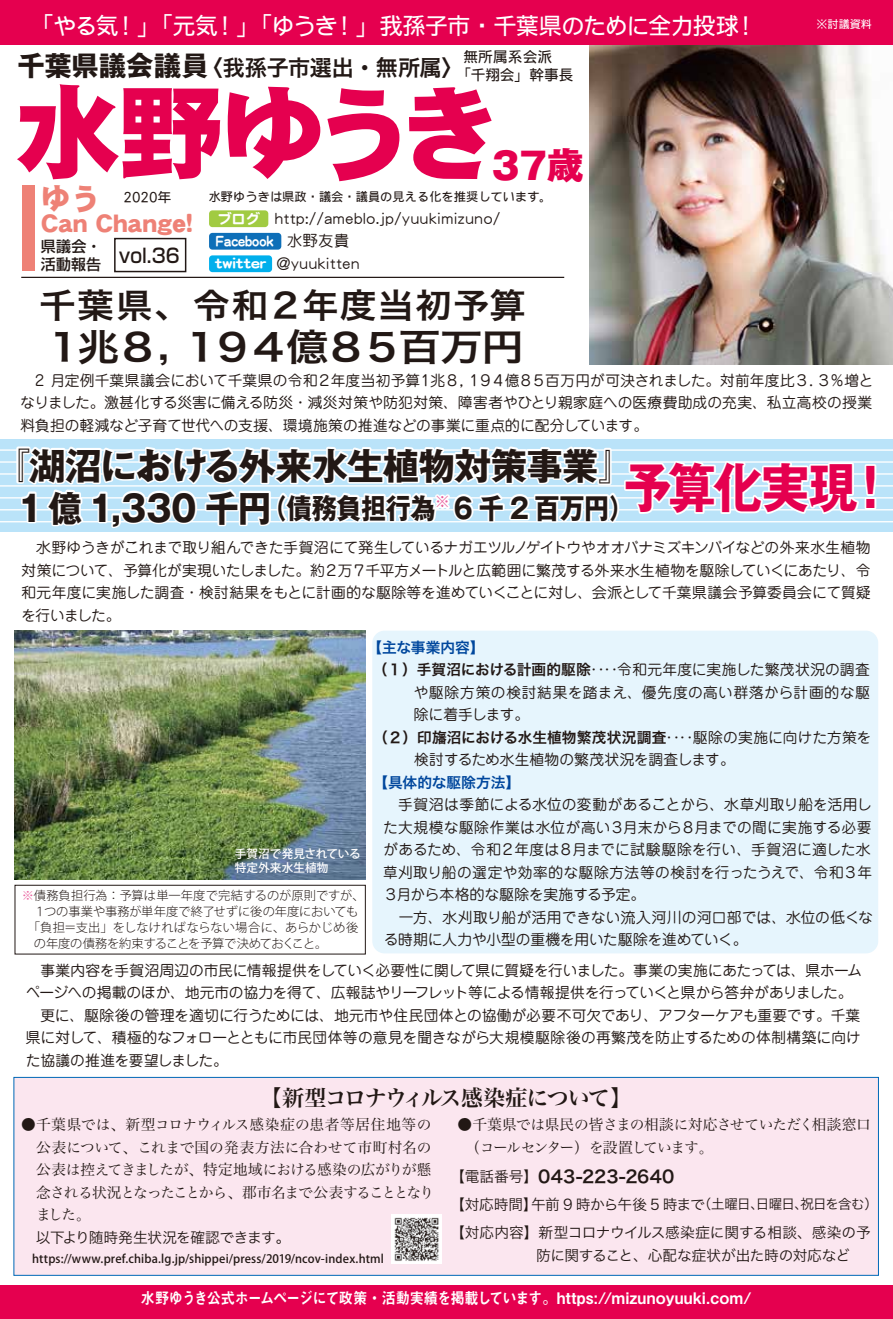
<style>
.page{position:relative;width:893px;height:1319px;background:#fff}
.page>*{position:absolute;margin:0;border:0;box-sizing:border-box;transform-origin:0 0}
.t1{font:102.15px "DF Gothic EB MP RKSJ H";letter-spacing:-.105em;color:#e5004f;scale:1.05 1}
.t2{font:37.2px "Hira Kaku Pro W6";letter-spacing:-.1em;color:#221815;scale:1.14 1}
.t3{font:700 36.75px "Gothic MB101 Pro";letter-spacing:-.02em;color:#221815}
.t4{font:800 36.45px "Gothic MB101 Pro";color:#e5004f}
.t5{font:33.75px "Hira Kaku Pro W6";letter-spacing:.025em;color:#221815;scale:1.09 1}
.t6{font:29.55px "DF Gothic EB MP RKSJ H";color:#ee8176}
.t7{font:700 28.05px "Gothic MB101 Pro";letter-spacing:-.01em;color:#221815;scale:.9 1}
.t8{font:24.6px "DF Gothic EB MP RKSJ H";color:#ee8176}
.t9{font:23.25px "DF Gothic P W5 90 pv RKSJ H";letter-spacing:-.045em;color:#fff}
.t10{font:22.05px "Hira Kaku Pro W6";letter-spacing:-.005em;color:#221815}
.t11{font:22.05px "Hira Min Pro W6";letter-spacing:-.065em;color:#221815}
.t12{font:500 19.5px "Shin Go Pro";color:#221815;scale:.95 1}
.t13{font:17.1px "Hira Kaku Pro W6";letter-spacing:.01em;color:#221815}
.t14{font:15.9px "Midashi Go Pro MB31";letter-spacing:-.025em;color:#fff;scale:.9 1}
.t15{font:15px "DF Maru Gothic Md MP RKSJ H";letter-spacing:.05em;color:#221815}
.t16{font:500 15px "Shin Go Pro";color:#221815}
.t17{font:14.7px/22.5px "Jun 201 Pro";letter-spacing:.005em;color:#221815;text-align:justify}
.t18{font:14.7px/22.5px "Hira Min Pro W3";letter-spacing:-.035em;color:#221815}
.t19{font:14.7px/28.5px "Hira Kaku Pro W3";letter-spacing:-.025em;color:#221815}
.t20{font:14.7px "Hira Kaku Pro W6";letter-spacing:.005em;color:#221815}
.t21{font:14.7px "Hira Kaku Pro W6";letter-spacing:-.005em;color:#00479d}
.t22{font:14.7px/18.5px "DF Gothic P W5 90 pv RKSJ H";letter-spacing:.01em;color:#221815}
.t23{font:14.25px "DF Maru Gothic SB MP RKSJ H";color:#fff;scale:.8 1}
.t24{font:13.5px "DF Gothic P W5 90 pv RKSJ H";color:#221815}
.t25{font:300 12.3px "Koz Go Pro";letter-spacing:-.005em;color:#221815}
.t26{font:12.3px "DF Gothic P W5 90 pv RKSJ H";color:#221815}
.t27{font:300 12.3px "Koz Go Pro";letter-spacing:.015em;color:#221815}
.t28{font:500 11.7px "Koz Go Pr 6 N";letter-spacing:.01em;color:#221815}
.t29{font:500 11.7px/13.5px "Koz Go Pr 6 N";letter-spacing:-.005em;color:#fff}
.t30{font:11.1px "DF Gothic P W5 90 pv RKSJ H";color:#fff}
.s1{font-family:"Gothic MB101 Pro";font-weight:700;font-size:27.3px}
.s2{font-family:"DF Maru Gothic SB MP RKSJ H";font-size:14.25px;color:#fff}
.s3{font-family:"DF Maru Gothic Md MP RKSJ H";font-size:15px;color:#221815}
.s4{font-size:35.85px}
.s5{font-family:"Hira Kaku Pro W6"}
.s6{font-family:"Jun 201 Pro"}
.s7{color:#ea66a1}
.s8{font-family:"Hira Kaku Pro W3";font-size:14.7px}
.s9{font-size:13.5px}
</style>
<div class="page">
<img style="left:589px;top:45px;width:304px;height:319px">
<div style="left:14px;top:1076px;width:865px;height:199px;background:#fbe6ef;border:1px solid #0068b7"></div>
<div style="left:0;top:439px;width:893px;height:93px;background:#bae3f9"></div>
<hr style="left:0;top:449px;width:893px;height:1px;background:#fff">
<hr style="left:0;top:461px;width:893px;height:1px;background:#fff">
<hr style="left:0;top:473px;width:893px;height:1px;background:#fff">
<hr style="left:0;top:485px;width:893px;height:1px;background:#fff">
<hr style="left:0;top:497px;width:893px;height:1px;background:#fff">
<hr style="left:0;top:509px;width:893px;height:1px;background:#fff">
<hr style="left:0;top:521px;width:893px;height:1px;background:#fff">
<div style="left:372px;top:630px;width:506px;height:323px;background:#e6f5fd;border-radius:12px"></div>
<div style="left:0;top:1284px;width:893px;height:34px;background:#e5004f"></div>
<div style="left:0;top:0;width:893px;height:45px;background:#e5004f"></div>
<hr style="left:21px;top:277px;width:543px;height:1px;background:#221815">
<div style="left:22px;top:185px;width:13px;height:86px;background:#ee8176"></div>
<div style="left:114px;top:238px;width:72px;height:34px;border:1px solid #221815"></div>
<div style="left:209px;top:210px;width:59px;height:17px;background:#a1cb42;border-radius:3px"></div>
<div style="left:209px;top:233px;width:72px;height:16px;background:#0e6fb8;border-radius:3px"></div>
<div style="left:209px;top:255px;width:63px;height:17px;background:#00afec;border-radius:3px"></div>
<svg style="left:9px;top:446px;width:869px;height:82px"></svg>
<img style="left:15px;top:630px;width:351px;height:249px">
<div style="left:15px;top:884px;width:351px;height:70px;border:1px solid #221815"></div>
<img style="left:392px;top:1214px;width:49px;height:49px">
<h3 class="t9" style="left:30px;top:14px;width:729px">「やる気！」「元気！」「ゆうき！」我孫子市・千葉県のために全力投球！</h3>
<p class="t30" style="left:817px;top:18px;width:57px">※討議資料</p>
<p class="t22" style="left:456px;top:47px;width:119px;text-indent:7px">無所属系会派<br>「千翔会」幹事長</p>
<h3 class="t10" style="left:17px;top:48px;width:448px"><span class="s1">千葉県議会議員</span>〈我孫子市選出・無所属〉</h3>
<h1 class="t1" style="left:15px;top:81px;width:468px">水野ゆうき</h1>
<h3 class="t4" style="left:492px;top:135px;width:93px">37歳</h3>
<h3 class="t6" style="left:41px;top:183px;width:61px">ゆう</h3>
<h3 class="t8" style="left:41px;top:210px;width:153px">Can Change!</h3>
<p class="t26" style="left:209px;top:190px;width:345px">水野ゆうきは県政・議会・議員の見える化を推奨しています。</p>
<p class="t24" style="left:124px;top:190px;width:49px">2020年</p>
<p class="t15" style="left:217px;top:211px;width:284px"><span class="s2">ブログ</span> http://ameblo.jp/yuukimizuno/</p>
<p class="t23" style="left:216px;top:233px;width:168px">Facebook <span class="s3">水野友貴</span></p>
<p class="t15" style="left:215px;top:256px;width:146px"><span class="s2">twitter</span> @yuukitten</p>
<h3 class="t5" style="left:39px;top:275px;width:448px">千葉県、令和２年度当初予算</h3>
<h2 class="t2" style="left:43px;top:313px;width:424px">１兆８，１９４億８５百万円</h2>
<p class="t17" style="left:21px;top:367px;width:854px;text-indent:15px">2 月定例千葉県議会において千葉県の令和２年度当初予算１兆８，１９４億８５百万円が可決されました。対前年度比３．３％増となりました。激甚化する災害に備える防災・減災対策や防犯対策、障害者やひとり親家庭への医療費助成の充実、私立高校の授業料負担の軽減など子育て世代への支援、環境施策の推進などの事業に重点的に配分しています。</p>
<h3 class="t3" style="left:-7px;top:435px;width:643px">『湖沼における外来水生植物対策事業』</h3>
<p class="t16" style="left:41px;top:233px;width:62px">県議会・</p>
<h3 class="t12" style="left:41px;top:239px;width:148px"><sub>活動報告</sub> vol.36</h3>
<h3 class="t7" style="left:17px;top:484px;width:976px"><span class="s4">1 億 1,330 千円</span>（債務負担行為<sup>※</sup> 6 千 2 百万円）<sup>予算化実現！</sup></h3>
<p class="t17" style="left:22px;top:535px;width:851px">　水野ゆうきがこれまで取り組んできた手賀沼にて発生しているナガエツルノゲイトウやオオバナミズキンバイなどの外来水生植物対策について、予算化が実現いたしました。約２万７千平方メートルと広範囲に繁茂する外来水生植物を駆除していくにあたり、令和元年度に実施した調査・検討結果をもとに計画的な駆除等を進めていくことに対し、会派として千葉県議会予算委員会にて質疑を行いました。</p>
<p class="t21" style="left:368px;top:633px;width:118px">【主な事業内容】</p>
<p class="t17" style="left:414px;top:656px;width:457px;text-indent:-41px"><span class="s5">（１）手賀沼における計画的駆除</span>‥‥令和元年度に実施した繁茂状況の調査や駆除方策の検討結果を踏まえ、優先度の高い群落から計画的な駆除に着手します。</p>
<p class="t20" style="left:373px;top:723px;width:500px">（２）印旛沼における水生植物繁茂状況調査<span class="s6">‥‥駆除の実施に向けた方策を</span></p>
<p class="t17" style="left:414px;top:746px;width:322px">検討するため水生植物の繁茂状況を調査します。</p>
<p class="t21" style="left:373px;top:768px;width:148px">【具体的な駆除方法】</p>
<p class="t17" style="left:383px;top:791px;width:491px;text-align:left">　手賀沼は季節による水位の変動があることから、水草刈取り船を活用した大規模な駆除作業は水位が高い３月末から８月までの間に実施する必要があるため、令和２年度は８月までに試験駆除を行い、手賀沼に適した水草刈取り船の選定や効率的な駆除方法等の検討を行ったうえで、令和３年３月から本格的な駆除を実施する予定。<br>　一方、水刈取り船が活用できない流入河川の河口部では、水位の低くなる時期に人力や小型の重機を用いた駆除を進めていく。</p>
<p class="t17" style="left:26px;top:957px;width:838px;text-align:left">　事業内容を手賀沼周辺の市民に情報提供をしていく必要性に関して県に質疑を行いました。事業の実施にあたっては、県ホームページへの掲載のほか、地元市の協力を得て、広報誌やリーフレット等による情報提供を行っていくと県から答弁がありました。　更に、駆除後の管理を適切に行うためには、地元市や住民団体との協働が必要不可欠であり、アフターケアも重要です。千葉県に対して、積極的なフォローとともに市民団体等の意見を聞きながら大規模駆除後の再繁茂を防止するための体制構築に向けた協議の推進を要望しました。</p>
<h3 class="t11" style="left:260px;top:1078px;width:373px">【新型コロナウィルス感染症について】</h3>
<p class="t18" style="left:36px;top:1111px;width:400px;text-indent:-15px">●千葉県では、新型コロナウィルス感染症の患者等居住地等の公表について、これまで国の発表方法に合わせて市町村名の公表は控えてきましたが、特定地域における感染の広がりが懸念される状況となったことから、郡市名まで公表することとなりました。</p>
<p class="t19" style="left:36px;top:1221px;width:256px">以下より随時発生状況を確認できます。</p>
<p class="t28" style="left:32px;top:1251px;width:353px">https://www.pref.chiba.lg.jp/shippei/press/2019/ncov-index.html</p>
<p class="t29" style="left:235px;top:847px;width:127px">手賀沼で発見されている特定外来水生植物</p>
<p class="t25" style="left:22px;top:887px;width:344px"><span class="s7">※</span>債務負担行為：予算は単一年度で完結するのが原則ですが、</p>
<p class="t25" style="left:34px;top:903px;width:326px">１つの事業や事務が単年度で終了せずに後の年度においても</p>
<p class="t27" style="left:28px;top:918px;width:332px">「負担＝支出」をしなければならない場合に、あらかじめ後</p>
<p class="t25" style="left:34px;top:934px;width:295px">の年度の債務を約束することを予算で決めておくこと。</p>
<p class="t18" style="left:465px;top:1111px;width:407px;text-indent:-8px">●千葉県では県民の皆さまの相談に対応させていただく相談窓口（コールセンター）を設置しています。</p>
<p class="t13" style="left:450px;top:1161px;width:226px"><span class="s8">【電話番号】</span>043-223-2640</p>
<p class="t19" style="left:450px;top:1188px;width:429px">【対応時間】午前 9 時から午後 5 時まで<span class="s9">（土曜日、日曜日、祝日を含む）</span>【対応内容】新型コロナウイルス感染症に関する相談、感染の予</p>
<p class="t19" style="left:472px;top:1239px;width:379px">　　　　 防に関すること、心配な症状が出た時の対応など</p>
<p class="t14" style="left:141px;top:1285px;width:680px">水野ゆうき公式ホームページにて政策・活動実績を掲載しています。https://mizunoyuuki.com/</p>
</div>
